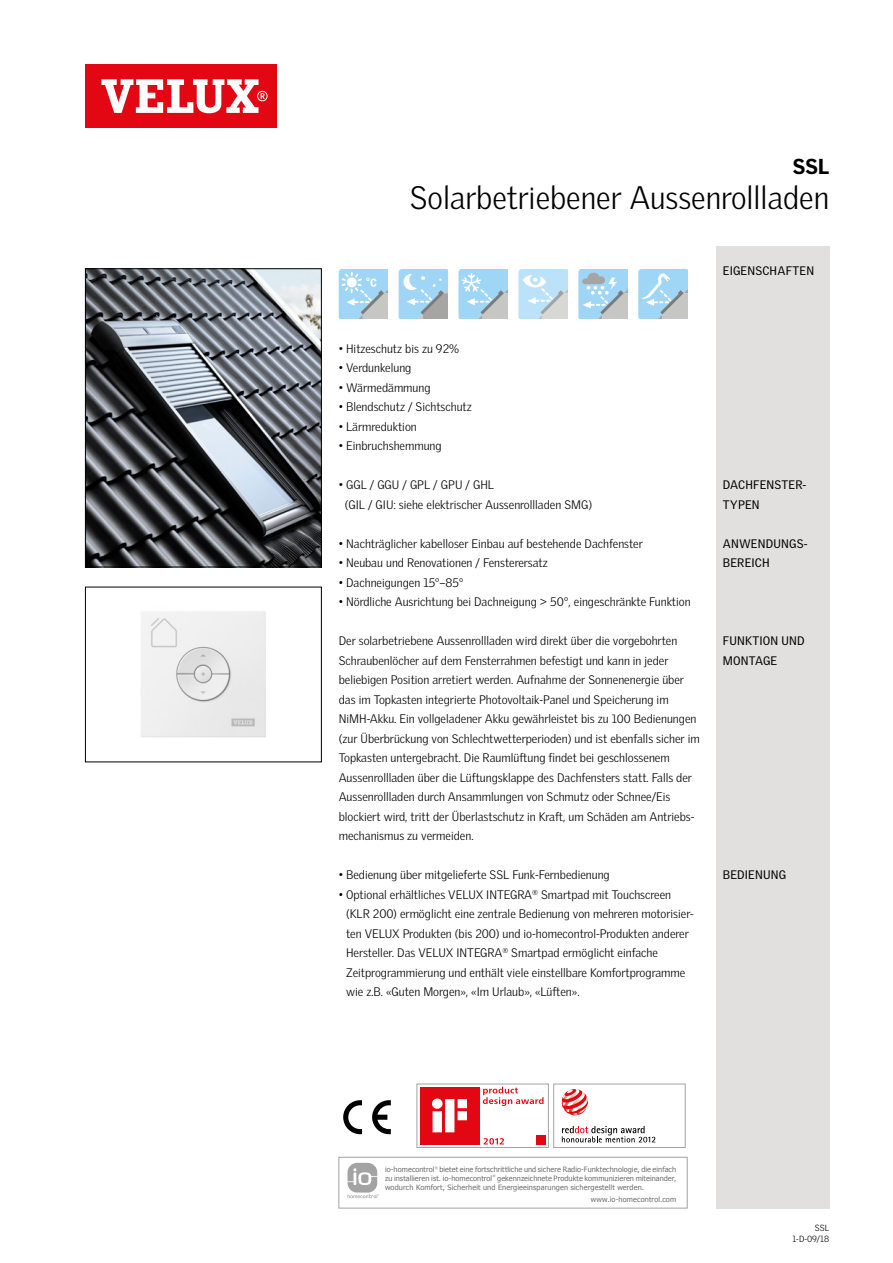
<style>
.page{position:relative;width:893px;height:1263px;background:#fff}
.page>*{position:absolute;margin:0;border:0;box-sizing:border-box;transform-origin:0 0}
.t1{font:300 31.5px "Velux Gothic";color:#000}
.t2{font:900 21px "Velux Gothic";color:#000}
.t3{font:300 12px/19.5px "Velux Gothic";color:#000}
.t4{font:12px/19.5px "Velux Gothic";letter-spacing:.015em;color:#000}
.t5{font:300 8.7px/10.5px "Velux Gothic";color:#000;text-align:right}
.t6{font:7.35px/8.9px "Tahoma";letter-spacing:.01em;color:#706f6f}
.t7{font:3.45px "Tahoma";color:#706f6f}
.s1{font-size:11.7px}
</style>
<div class="page">
<div style="left:85px;top:64px;width:191px;height:64px;background:#e30613"></div>
<svg style="left:101px;top:79px;width:167px;height:34px"></svg>
<div style="left:716px;top:247px;width:113px;height:962px;background:#e1e0de"></div>
<svg style="left:399px;top:269px;width:49px;height:49px;background:#a6cde3"></svg>
<svg style="left:638px;top:269px;width:49px;height:49px;background:#acd3e9"></svg>
<img style="left:87px;top:270px;width:233px;height:295px">
<div style="left:85px;top:268px;width:237px;height:299px;border:1px solid #000"></div>
<svg style="left:339px;top:269px;width:49px;height:49px;background:#aed3e9"></svg>
<svg style="left:458px;top:269px;width:50px;height:49px;background:#acd3e9"></svg>
<svg style="left:518px;top:269px;width:50px;height:49px;background:#c5e0ef"></svg>
<svg style="left:578px;top:269px;width:49px;height:49px;background:#accfe2"></svg>
<svg style="left:372px;top:1100px;width:19px;height:34px"></svg>
<svg style="left:343px;top:1100px;width:19px;height:34px"></svg>
<svg style="left:562px;top:1126px;width:93px;height:16px"></svg>
<svg style="left:562px;top:1089px;width:26px;height:26px"></svg>
<div style="left:554px;top:1084px;width:131px;height:64px;border:1px solid #a3a3a3"></div>
<div style="left:420px;top:1087px;width:59px;height:57px;background:#e30613"></div>
<svg style="left:432px;top:1098px;width:35px;height:34px"></svg>
<div style="left:536px;top:1135px;width:9px;height:9px;background:#e30613"></div>
<svg style="left:483px;top:1087px;width:61px;height:19px"></svg>
<svg style="left:484px;top:1138px;width:20px;height:6px"></svg>
<div style="left:417px;top:1084px;width:132px;height:64px;border:1px solid #a3a3a3"></div>
<img style="left:141px;top:611px;width:125px;height:127px">
<div style="left:85px;top:587px;width:237px;height:175px;border:1px solid #000"></div>
<div style="left:339px;top:1157px;width:348px;height:51px;border:1px solid #a3a3a3"></div>
<svg style="left:348px;top:1163px;width:31px;height:35px"></svg>
<h2 class="t2" style="left:793px;top:153px;width:38px">SSL</h2>
<h1 class="t1" style="left:410px;top:179px;width:421px">Solarbetriebener Aussenrollladen</h1>
<p class="t4" style="left:723px;top:260px;width:93px">EIGENSCHAFTEN</p>
<p class="t3" style="left:339px;top:338px;width:122px">• Hitzeschutz bis zu 92%</p>
<p class="t3" style="left:339px;top:358px;width:74px">• Verdunkelung</p>
<p class="t3" style="left:339px;top:377px;width:93px">• Wärmedämmung</p>
<p class="t3" style="left:339px;top:397px;width:135px">• Blendschutz / Sichtschutz</p>
<p class="t3" style="left:339px;top:416px;width:80px">• Lärmreduktion</p>
<p class="t3" style="left:339px;top:436px;width:104px">• Einbruchshemmung</p>
<p class="t3" style="left:345px;top:475px;width:249px;text-indent:-6px">• GGL / GGU / GPL / GPU / GHL<br>(GIL / GIU: siehe elektrischer Aussenrollladen SMG)</p>
<p class="t3" style="left:339px;top:533px;width:306px">• Nachträglicher kabelloser Einbau auf bestehende Dachfenster</p>
<p class="t3" style="left:339px;top:553px;width:211px">• Neubau und Renovationen / Fensterersatz</p>
<p class="t3" style="left:339px;top:572px;width:126px">• Dachneigungen 15°–85°</p>
<p class="t3" style="left:339px;top:592px;width:353px">• Nördliche Ausrichtung bei Dachneigung &gt; 50°, eingeschränkte Funktion</p>
<p class="t3" style="left:339px;top:631px;width:362px">Der solarbetriebene Aussenrollladen wird direkt über die vorgebohrten Schraubenlöcher auf dem Fensterrahmen befestigt und kann in jeder beliebigen Position arretiert werden. Aufnahme der Sonnenenergie über das im Topkasten integrierte Photovoltaik-Panel und Speicherung im NiMH-Akku. Ein vollgeladener Akku gewährleistet bis zu <span class="s1">100</span> Bedienungen (zur Überbrückung von Schlechtwetterperioden) und ist ebenfalls sicher im Topkasten untergebracht. Die Raumlüftung findet bei geschlossenem Aussenrollladen über die Lüftungsklappe des Dachfensters statt. Falls der Aussenrollladen durch Ansammlungen von Schmutz oder Schnee/Eis blockiert wird, tritt der Überlastschutz in Kraft, um Schäden am Antriebs&shy;mechanismus zu vermeiden.</p>
<p class="t3" style="left:339px;top:865px;width:273px">• Bedienung über mitgelieferte SSL Funk-Fernbedienung</p>
<p class="t3" style="left:346px;top:884px;width:349px;text-indent:-7px">• Optional erhältliches VELUX INTEGRA<sup>®</sup> Smartpad mit Touchscreen (KLR 200) ermöglicht eine zentrale Bedienung von mehreren motorisier&shy;ten VELUX Produkten (bis 200) und io-homecontrol-Produkten anderer Hersteller. Das VELUX INTEGRA<sup>®</sup> Smartpad ermöglicht einfache Zeitprogrammierung und enthält viele einstellbare Komfortprogramme wie z.B. «Guten Morgen», «Im Urlaub», «Lüften».</p>
<p class="t4" style="left:723px;top:475px;width:85px">DACHFENSTER-<br>TYPEN</p>
<p class="t4" style="left:723px;top:533px;width:86px">ANWENDUNGS-<br>BEREICH</p>
<p class="t4" style="left:723px;top:631px;width:83px">FUNKTION UND<br>MONTAGE</p>
<p class="t4" style="left:723px;top:865px;width:65px">BEDIENUNG</p>
<p class="t6" style="left:385px;top:1164px;width:51px">io-homecontrol</p>
<p class="t7" style="left:435px;top:1165px;width:5px">®</p>
<p class="t6" style="left:385px;top:1164px;width:293px;text-indent:54px">bietet eine fortschrittliche und sichere Radio-Funktechnologie, die einfach zu installieren ist. io-homecontrol</p>
<p class="t7" style="left:492px;top:1174px;width:5px">®</p>
<p class="t6" style="left:385px;top:1173px;width:293px;text-indent:112px">gekennzeichnete Produkte kommunizieren miteinander, wodurch Komfort, Sicherheit und Energieeinsparungen sichergestellt werden.</p>
<p class="t6" style="left:591px;top:1194px;width:87px">www.io-homecontrol.com</p>
<p class="t5" style="left:792px;top:1223px;width:38px">SSL<br>1-D-09/18</p>
</div>
